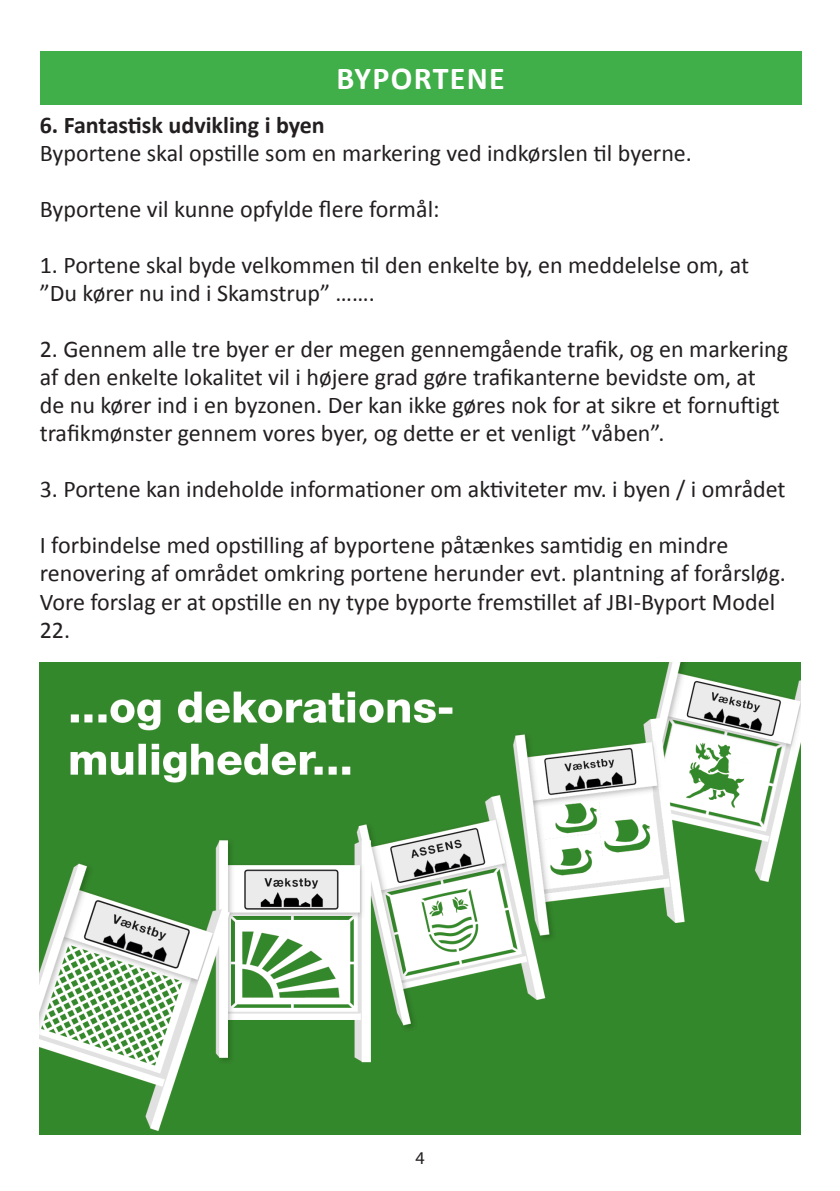
<style>
.page{position:relative;width:840px;height:1191px;background:#fff}
.page>*{position:absolute;margin:0;border:0;box-sizing:border-box;transform-origin:0 0}
.t1{font:700 32px "Calibri";letter-spacing:.04em;color:#fff}
.t2{font:24px/28px "Calibri";color:#231f20}
.t3{font:700 24px "Calibri";color:#231f20}
.t4{font:18px "Myriad Pro";color:#231f20}
</style>
<div class="page">
<div style="left:40px;top:51px;width:761px;height:54px;background:#40ae49"></div>
<img style="left:40px;top:662px;width:759px;height:472px">
<p class="t1" style="left:336px;top:59px;width:169px">BYPORTENE</p>
<p class="t3" style="left:40px;top:110px;width:286px">6. Fantastisk udvikling i byen</p>
<p class="t2" style="left:40px;top:138px;width:653px">Byportene skal opstille som en markering ved indkørslen til byerne.</p>
<p class="t2" style="left:40px;top:194px;width:401px">Byportene vil kunne opfylde flere formål:</p>
<p class="t2" style="left:40px;top:250px;width:710px">1. Portene skal byde velkommen til den enkelte by, en meddelelse om, at</p>
<p class="t2" style="left:40px;top:278px;width:336px">”Du kører nu ind i Skamstrup” …….</p>
<p class="t2" style="left:40px;top:334px;width:749px">2. Gennem alle tre byer er der megen gennemgående trafik, og en markering af den enkelte lokalitet vil i højere grad gøre trafikanterne bevidste om, at<br>de nu kører ind i en byzonen. Der kan ikke gøres nok for at sikre et fornuftigt trafikmønster gennem vores byer, og dette er et venligt ”våben”.</p>
<p class="t2" style="left:40px;top:474px;width:747px">3. Portene kan indeholde informationer om aktiviteter mv. i byen / i området</p>
<p class="t2" style="left:40px;top:530px;width:689px">I forbindelse med opstilling af byportene påtænkes samtidig en mindre</p>
<p class="t2" style="left:40px;top:558px;width:747px">renovering af området omkring portene herunder evt. plantning af forårsløg.</p>
<p class="t2" style="left:40px;top:586px;width:736px">Vore forslag er at opstille en ny type byporte fremstillet af JBI-Byport Model<br>22.</p>
<p class="t4" style="left:415px;top:1147px;width:11px">4</p>
</div>
